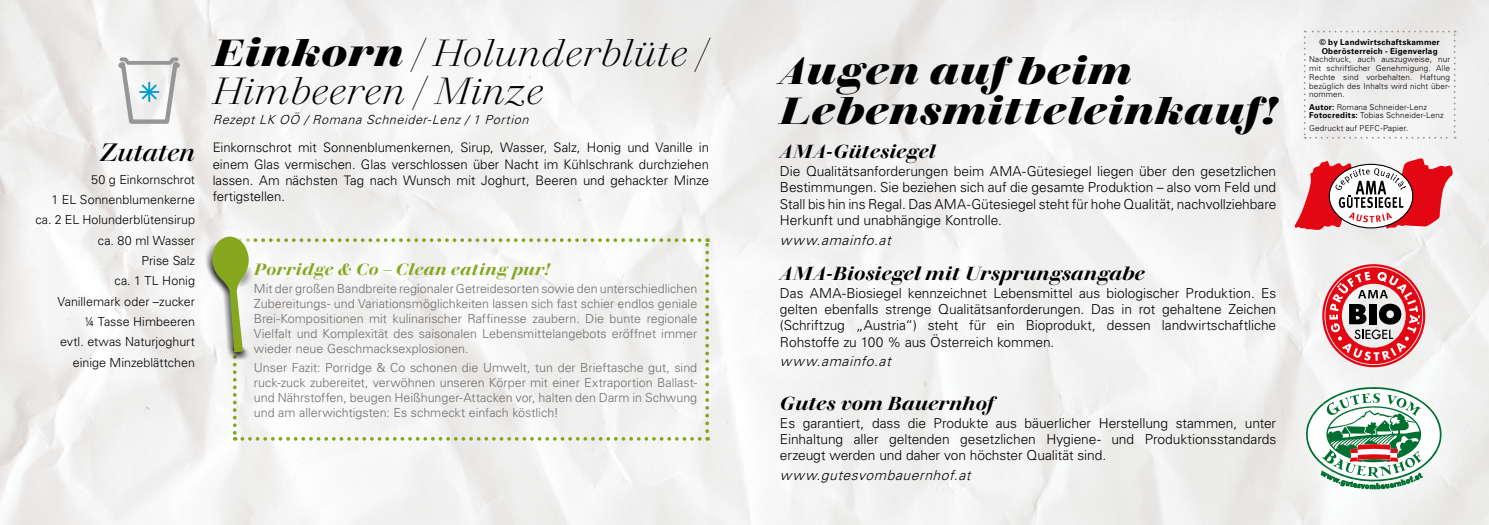
<style>
.page{position:relative;width:1489px;height:525px;background:#fff}
.page>*{position:absolute;margin:0;border:0;box-sizing:border-box;transform-origin:0 0}
.Titel{font:italic 300 37.5px/37.5px "Walbaum 60 pt";letter-spacing:.015em;color:#000}
.Titel-2{font:italic 700 37.5px/40px "Walbaum 60 pt";letter-spacing:.025em;color:#000}
.t1{font:italic 500 25px "Walbaum 60 pt";color:#000}
.Siegel{font:italic 600 18.75px "Walbaum 60 pt";letter-spacing:.01em;color:#000}
.Überschrift_INFO{font:italic 600 16.25px "Walbaum 60 pt";letter-spacing:.03em;color:#85a71e}
.Fließtext{font:300 13.75px/16.2px "Univers LT";letter-spacing:-.005em;color:#000;text-align:justify}
.Fließtext-2{font:italic 300 13.75px "Univers LT";color:#000}
.Fließtext-3{font:300 13.12px/16.2px "Univers LT";letter-spacing:-.005em;color:#000;text-align:justify}
.Aufzählung_INFO{font:300 12.5px/15px "Univers LT";color:#706f6f;text-align:justify}
.Zutaten{font:300 12.5px "Univers LT";color:#000}
.Autoren{font:italic 300 12.5px "Univers LT";color:#000}
.Fließtext-4{font:300 8.12px/8.8px "Univers LT";letter-spacing:.015em;color:#000;text-align:justify}
.Fließtext-5{font:700 8.12px/8.8px "Univers LT";letter-spacing:.03em;color:#000}
.s1{font-weight:700}
</style>
<div class="page">
<img style="left:0;top:0;width:1488px;height:524px">
<svg style="left:118px;top:56px;width:62px;height:70px"></svg>
<svg style="left:1293px;top:158px;width:160px;height:72px"></svg>
<svg style="left:1322px;top:264px;width:103px;height:103px"></svg>
<svg style="left:1304px;top:385px;width:138px;height:104px"></svg>
<svg style="left:1303px;top:31px;width:152px;height:108px"></svg>
<svg style="left:201px;top:225px;width:508px;height:215px"></svg>
<p class="t1" style="left:100px;top:132px;width:96px">Zutaten</p>
<p class="Zutaten" style="left:91px;top:171px;width:105px">50 g Einkornschrot</p>
<p class="Zutaten" style="left:52px;top:192px;width:145px">1 EL Sonnenblumenkerne</p>
<p class="Zutaten" style="left:35px;top:212px;width:161px">ca. 2 EL Holunderblütensirup</p>
<p class="Zutaten" style="left:98px;top:232px;width:99px">ca. 80 ml Wasser</p>
<p class="Zutaten" style="left:141px;top:253px;width:55px">Prise Salz</p>
<p class="Zutaten" style="left:115px;top:273px;width:82px">ca. 1 TL Honig</p>
<p class="Zutaten" style="left:57px;top:293px;width:139px">Vanillemark oder –zucker</p>
<p class="Zutaten" style="left:84px;top:314px;width:112px">¼ Tasse Himbeeren</p>
<p class="Zutaten" style="left:60px;top:334px;width:136px">evtl. etwas Naturjoghurt</p>
<p class="Zutaten" style="left:73px;top:354px;width:124px">einige Minzeblättchen</p>
<p class="Titel" style="left:213px;top:31px;width:495px"><span class="s1">Einkorn</span> / Holunderblüte /<br>Himbeeren / Minze</p>
<p class="Autoren" style="left:213px;top:112px;width:321px">RezeptLK OÖ /Romana Schneider-Lenz/1 Portion</p>
<p class="Fließtext-3" style="left:213px;top:139px;width:498px">Einkornschrot mit Sonnenblumenkernen, Sirup, Wasser, Salz, Honig und Vanille in einem Glas vermischen. Glas verschlossen über Nacht im Kühlschrank durchziehen lassen. Am nächsten Tag nach Wunsch mit Joghurt, Beeren und gehackter Minze fertigstellen.</p>
<p class="Überschrift_INFO" style="left:254px;top:256px;width:297px">Porridge &amp; Co – Clean eating pur!</p>
<p class="Aufzählung_INFO" style="left:254px;top:281px;width:445px">Mit der großen Bandbreite regionaler Getreidesorten sowie den unterschiedlichen Zubereitungs- und Variationsmöglichkeiten lassen sich fast schier endlos geniale Brei-Kompositionen mit kulinarischer Raffinesse zaubern. Die bunte regionale Vielfalt und Komplexität des saisonalen Lebensmittelangebots eröffnet immer wieder neue Geschmacksexplosionen.</p>
<p class="Aufzählung_INFO" style="left:254px;top:360px;width:445px">Unser Fazit: Porridge &amp; Co schonen die Umwelt, tun der Brieftasche gut, sind ruck-zuck zubereitet, verwöhnen unseren Körper mit einer Extraportion Ballast&shy;und Nährstoffen, beugen Heißhunger-Attacken vor, halten den Darm in Schwung und am allerwichtigsten: Es schmeckt einfach köstlich!</p>
<p class="Titel-2" style="left:780px;top:48px;width:498px">Augen auf beim<br>Lebensmitteleinkauf!</p>
<p class="Siegel" style="left:780px;top:136px;width:157px">AMA-Gütesiegel</p>
<p class="Fließtext" style="left:780px;top:163px;width:498px">Die Qualitätsanforderungen beim AMA-Gütesiegel liegen über den gesetzlichen Bestimmungen. Sie beziehen sich auf die gesamte Produktion – also vom Feld und Stall bis hin ins Regal. Das AMA-Gütesiegel steht für hohe Qualität, nachvollziehbare Herkunft und unabhängige Kontrolle.</p>
<p class="Fließtext-2" style="left:780px;top:231px;width:117px">www.amainfo.at</p>
<p class="Siegel" style="left:780px;top:258px;width:366px">AMA-Biosiegel mit Ursprungsangabe</p>
<p class="Fließtext" style="left:780px;top:284px;width:498px">Das AMA-Biosiegel kennzeichnet Lebensmittel aus biologischer Produktion. Es gelten ebenfalls strenge Qualitätsanforderungen. Das in rot gehaltene Zeichen (Schriftzug „Austria“) steht für ein Bioprodukt, dessen landwirtschaftliche Rohstoffe zu 100 % aus Österreich kommen.</p>
<p class="Fließtext-2" style="left:780px;top:353px;width:117px">www.amainfo.at</p>
<p class="Siegel" style="left:780px;top:387px;width:215px">Gutes vom Bauernhof</p>
<p class="Fließtext" style="left:780px;top:414px;width:498px">Es garantiert, dass die Produkte aus bäuerlicher Herstellung stammen, unter Einhaltung aller geltenden gesetzlichen Hygiene- und Produktionsstandards erzeugt werden und daher von höchster Qualität sind.</p>
<p class="Fließtext-2" style="left:780px;top:466px;width:196px">www.gutesvombauernhof.at</p>
<p class="Fließtext-5" style="left:1319px;top:38px;width:122px">© by Landwirtschaftskammer<br>Oberösterreich - Eigenverlag</p>
<p class="Fließtext-4" style="left:1308px;top:55px;width:142px">Nachdruck, auch auszugweise, nur mit schriftlicher Genehmigung. Alle Rechte sind vorbehalten. Haftung bezüglich des Inhalts wird nicht über&shy;nommen.</p>
<p class="Fließtext-4" style="left:1308px;top:102px;width:119px"><span class="s1">Autor:</span> Romana Schneider-Lenz</p>
<p class="Fließtext-4" style="left:1308px;top:111px;width:136px"><span class="s1">Fotocredits:</span> Tobias Schneider-Lenz</p>
<p class="Fließtext-4" style="left:1308px;top:123px;width:101px">Gedruckt auf PEFC-Papier.</p>
</div>
